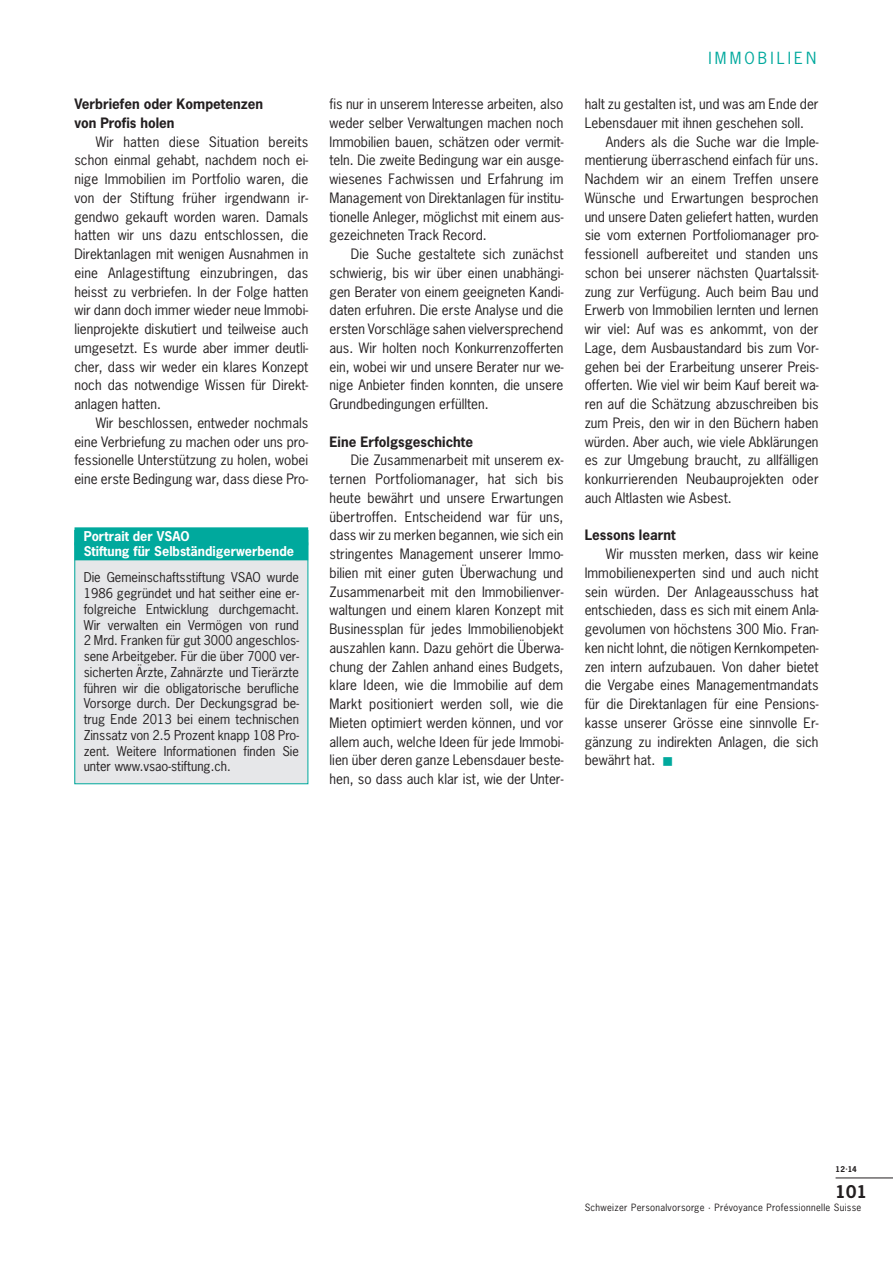
<style>
.page{position:relative;width:893px;height:1263px;background:#fff}
.page>*{position:absolute;margin:0;border:0;box-sizing:border-box;transform-origin:0 0}
.Seitenzahl_li{font:700 16.5px "News Gothic LT";color:#231f20}
.t1{font:15.75px "News Gothic LT";letter-spacing:.2em;color:#00a99d}
.Body_Einzug_dt{font:13.5px/18.8px "News Gothic LT";color:#231f20;text-align:justify}
.Zwischentitel_fett_d{font:700 13.5px/18.8px "News Gothic LT";color:#231f20}
.Kasten_Text{font:12.75px/15.8px "News Gothic LT";color:#231f20;text-align:justify}
.Kasten_Titel_grün{font:700 12.75px "News Gothic LT";color:#fff}
.t2{font:9.45px "News Gothic LT";letter-spacing:.03em;color:#231f20}
.t3{font:700 7.5px "News Gothic LT";color:#231f20}
.s1{color:#00a99d}
</style>
<div class="page">
<hr style="left:836px;top:1178px;width:57px;height:1px;background:#231f20">
<div style="left:75px;top:530px;width:233px;height:254px;background:#e6e7e9"></div>
<div style="left:75px;top:527px;width:233px;height:18px;background:#00a99d"></div>
<div style="left:75px;top:542px;width:233px;height:18px;background:#00a99d"></div>
<div style="left:74px;top:530px;width:234px;height:254px;border:1px solid #00a99d"></div>
<p class="Zwischentitel_fett_d" style="left:74px;top:94px;width:190px">Verbriefen oder Kompetenzen von Profis holen</p>
<p class="Body_Einzug_dt" style="left:74px;top:132px;width:235px;text-indent:21px">Wir hatten diese Situation bereits schon einmal gehabt, nachdem noch ei&shy;nige Immobilien im Portfolio waren, die von der Stiftung früher irgendwann ir&shy;gendwo gekauft worden waren. Damals hatten wir uns dazu entschlossen, die Direktanlagen mit wenigen Ausnahmen in eine Anlagestiftung einzubringen, das heisst zu verbriefen. In der Folge hatten wir dann doch immer wieder neue Immobi&shy;lienprojekte diskutiert und teilweise auch umgesetzt. Es wurde aber immer deutli&shy;cher, dass wir weder ein klares Konzept noch das notwendige Wissen für Direkt&shy;anlagen hatten.</p>
<p class="Body_Einzug_dt" style="left:74px;top:413px;width:235px;text-indent:21px">Wir beschlossen, entweder nochmals eine Verbriefung zu machen oder uns pro&shy;fessionelle Unterstützung zu holen, wobei eine erste Bedingung war, dass diese Pro-</p>
<p class="Kasten_Titel_grün" style="left:84px;top:528px;width:107px">Portrait der VSAO</p>
<p class="Kasten_Titel_grün" style="left:84px;top:543px;width:212px">Stiftung für Selbständigerwerbende</p>
<p class="Kasten_Text" style="left:84px;top:570px;width:217px">Die Gemeinschaftsstiftung VSAO wurde 1986 gegründet und hat seither eine er&shy;folgreiche Entwicklung durchgemacht.<br>Wir verwalten ein Vermögen von rund 2 Mrd. Franken für gut 3000 angeschlos&shy;sene Arbeitgeber. Für die über 7000 ver&shy;sicherten Ärzte, Zahnärzte und Tierärzte führen wir die obligatorische berufliche Vorsorge durch. Der Deckungsgrad be&shy;trug Ende 2013 bei einem technischen Zinssatz von 2.5 Prozent knapp 108 Pro&shy;zent. Weitere Informationen finden Sie unter www.vsao-stiftung.ch.</p>
<p class="Body_Einzug_dt" style="left:330px;top:94px;width:235px">fis nur in unserem Interesse arbeiten, also weder selber Verwaltungen machen noch Immobilien bauen, schätzen oder vermit&shy;teln. Die zweite Bedingung war ein ausge&shy;wiesenes Fachwissen und Erfahrung im Management von Direktanlagen für institu&shy;tionelle Anleger, möglichst mit einem aus&shy;gezeichneten Track Record.</p>
<p class="Body_Einzug_dt" style="left:330px;top:244px;width:235px;text-indent:21px">Die Suche gestaltete sich zunächst schwierig, bis wir über einen unabhängi&shy;gen Berater von einem geeigneten Kandi&shy;daten erfuhren. Die erste Analyse und die ersten Vorschläge sahen vielversprechend aus. Wir holten noch Konkurrenzofferten ein, wobei wir und unsere Berater nur we&shy;nige Anbieter finden konnten, die unsere Grundbedingungen erfüllten.</p>
<p class="Zwischentitel_fett_d" style="left:330px;top:432px;width:145px">Eine Erfolgsgeschichte</p>
<p class="Body_Einzug_dt" style="left:330px;top:451px;width:236px;text-indent:21px">Die Zusammenarbeit mit unserem ex&shy;ternen Portfoliomanager, hat sich bis heute bewährt und unsere Erwartungen übertroffen. Entscheidend war für uns, dass wir zu merken begannen, wie sich ein stringentes Management unserer Immo&shy;bilien mit einer guten Überwachung und Zusammenarbeit mit den Immobilienver&shy;waltungen und einem klaren Konzept mit Businessplan für jedes Immobilienobjekt auszahlen kann. Dazu gehört die Überwa&shy;chung der Zahlen anhand eines Budgets, klare Ideen, wie die Immobilie auf dem Markt positioniert werden soll, wie die Mieten optimiert werden können, und vor allem auch, welche Ideen für jede Immobi&shy;lien über deren ganze Lebensdauer beste&shy;hen, so dass auch klar ist, wie der Unter-</p>
<p class="t1" style="left:708px;top:48px;width:109px">IMMOBILIEN</p>
<p class="Body_Einzug_dt" style="left:585px;top:94px;width:235px">halt zu gestalten ist, und was am Ende der<br>Lebensdauer mit ihnen geschehen soll.</p>
<p class="Body_Einzug_dt" style="left:585px;top:132px;width:235px;text-indent:21px">Anders als die Suche war die Imple&shy;mentierung überraschend einfach für uns.<br>Nachdem wir an einem Treffen unsere Wünsche und Erwartungen besprochen und unsere Daten geliefert hatten, wurden sie vom externen Portfoliomanager pro&shy;fessionell aufbereitet und standen uns schon bei unserer nächsten Quartalssit&shy;zung zur Verfügung. Auch beim Bau und Erwerb von Immobilien lernten und lernen wir viel: Auf was es ankommt, von der Lage, dem Ausbaustandard bis zum Vor&shy;gehen bei der Erarbeitung unserer Preis&shy;offerten. Wie viel wir beim Kauf bereit wa&shy;ren auf die Schätzung abzuschreiben bis zum Preis, den wir in den Büchern haben würden. Aber auch, wie viele Abklärungen es zur Umgebung braucht, zu allfälligen konkurrierenden Neubauprojekten oder auch Altlasten wie Asbest.</p>
<p class="Zwischentitel_fett_d" style="left:585px;top:526px;width:92px">Lessons learnt</p>
<p class="Body_Einzug_dt" style="left:585px;top:544px;width:235px;text-indent:21px">Wir mussten merken, dass wir keine Immobilienexperten sind und auch nicht sein würden. Der Anlageausschuss hat entschieden, dass es sich mit einem Anla&shy;gevolumen von höchstens 300 Mio. Fran&shy;ken nicht lohnt, die nötigen Kernkompeten&shy;zen intern aufzubauen. Von daher bietet die Vergabe eines Managementmandats für die Direktanlagen für eine Pensions&shy;kasse unserer Grösse eine sinnvolle Er&shy;gänzung zu indirekten Anlagen, die sich bewährt hat. <span class="s1">■</span></p>
<p class="t3" style="left:836px;top:1164px;width:23px">12·14</p>
<p class="Seitenzahl_li" style="left:836px;top:1180px;width:33px">101</p>
<p class="t2" style="left:585px;top:1201px;width:278px">Schweizer Personalvorsorge · Prévoyance Professionnelle Suisse</p>
</div>
